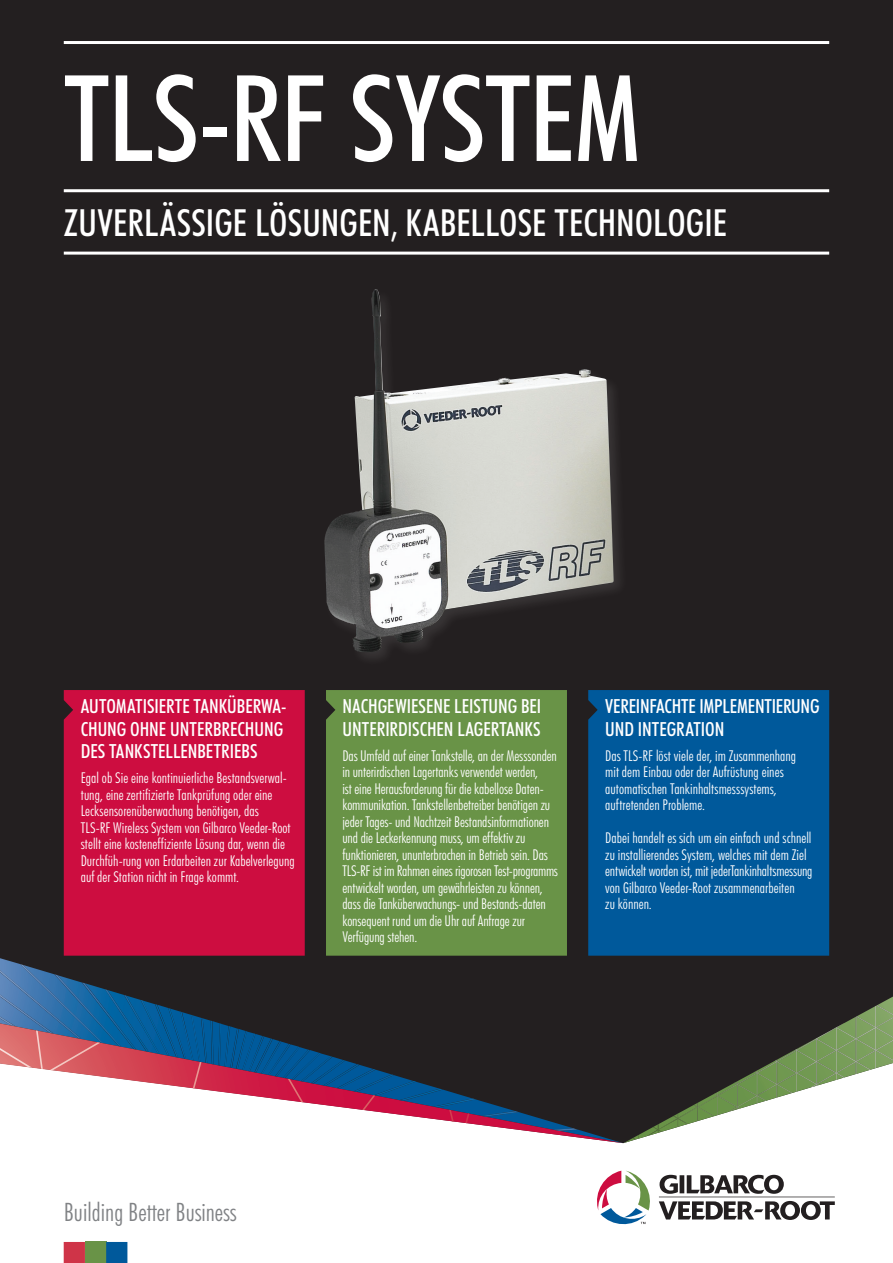
<style>
.page{position:relative;width:893px;height:1263px;background:#231f20}
.page>*{position:absolute;margin:0;border:0;box-sizing:border-box;transform-origin:0 0}
.Heading{font:500 condensed 120px "Futura BT";letter-spacing:-.01em;color:#fff}
.Subheader{font:500 condensed 37.5px "Futura BT";color:#fff}
.t1{font:300 condensed 25.5px "Futura BT";color:#808285}
.colour_boxes_header{font:500 condensed 19.5px/22.5px "Futura BT";color:#fff}
.body_copy_for_boxes{font:300 condensed 15px/16.5px "Futura BT";color:#fff}
</style>
<div class="page">
<hr style="left:64px;top:41px;width:765px;height:3px;background:#fff">
<hr style="left:64px;top:189px;width:765px;height:3px;background:#fff">
<div style="left:0;top:1143px;width:893px;height:120px;background:#fff"></div>
<img style="left:624px;top:996px;width:269px;height:147px">
<img style="left:625px;top:1063px;width:268px;height:80px">
<img style="left:737px;top:1017px;width:156px;height:90px">
<img style="left:658px;top:1022px;width:187px;height:108px">
<img style="left:818px;top:1060px;width:75px;height:24px">
<svg style="left:646px;top:1124px;width:16px;height:13px"></svg>
<img style="left:673px;top:1116px;width:15px;height:8px">
<svg style="left:633px;top:1135px;width:6px;height:5px"></svg>
<img style="left:816px;top:1038px;width:54px;height:32px">
<svg style="left:870px;top:1060px;width:7px;height:11px"></svg>
<img style="left:836px;top:1027px;width:57px;height:33px">
<img style="left:740px;top:1082px;width:26px;height:19px">
<img style="left:755px;top:1071px;width:37px;height:22px">
<svg style="left:792px;top:1049px;width:5px;height:45px"></svg>
<img style="left:718px;top:1094px;width:10px;height:14px">
<svg style="left:728px;top:1081px;width:12px;height:31px"></svg>
<img style="left:795px;top:1049px;width:49px;height:28px">
<img style="left:775px;top:1060px;width:43px;height:25px">
<svg style="left:810px;top:1084px;width:9px;height:4px"></svg>
<img style="left:694px;top:1105px;width:19px;height:11px">
<svg style="left:713px;top:1092px;width:5px;height:25px"></svg>
<img style="left:877px;top:1005px;width:16px;height:10px">
<img style="left:856px;top:1016px;width:37px;height:21px">
<svg style="left:0;top:1099px;width:622px;height:44px"></svg>
<img style="left:20px;top:964px;width:84px;height:25px">
<img style="left:0;top:970px;width:81px;height:19px">
<img style="left:553px;top:1128px;width:25px;height:3px">
<img style="left:481px;top:1111px;width:38px;height:6px">
<svg style="left:0;top:989px;width:476px;height:134px"></svg>
<div style="left:64px;top:1242px;width:21px;height:21px;background:#cf3448"></div>
<div style="left:85px;top:1242px;width:21px;height:21px;background:#699347"></div>
<div style="left:106px;top:1242px;width:21px;height:21px;background:#00599b"></div>
<svg style="left:594px;top:1170px;width:241px;height:57px"></svg>
<hr style="left:64px;top:252px;width:765px;height:3px;background:#fff">
<img style="left:324px;top:289px;width:290px;height:363px">
<div style="left:64px;top:690px;width:241px;height:266px;background:#cd0d40"></div>
<div style="left:326px;top:690px;width:241px;height:266px;background:#699347"></div>
<div style="left:588px;top:690px;width:241px;height:266px;background:#00599b"></div>
<p class="Heading" style="left:64px;top:46px;width:579px">TLS-RF SYSTEM</p>
<p class="Subheader" style="left:64px;top:200px;width:665px">ZUVERLÄSSIGE LÖSUNGEN, KABELLOSE TECHNOLOGIE</p>
<p class="colour_boxes_header" style="left:81px;top:695px;width:207px">AUTOMATISIERTE TANKÜBERWA-<br>CHUNG OHNE UNTERBRECHUNG<br>DES TANKSTELLENBETRIEBS</p>
<p class="body_copy_for_boxes" style="left:81px;top:770px;width:216px">Egal ob Sie eine kontinuierliche Bestandsverwal&shy;tung, eine zertifizierte Tankprüfung oder eine Lecksensorenüberwachung benötigen, das<br>TLS-RF Wireless System von Gilbarco Veeder-Root stellt eine kosteneffiziente Lösung dar, wenn die Durchfüh-rung von Erdarbeiten zur Kabelverlegung auf der Station nicht in Frage kommt.</p>
<p class="colour_boxes_header" style="left:342px;top:695px;width:200px">NACHGEWIESENE LEISTUNG BEI<br>UNTERIRDISCHEN LAGERTANKS</p>
<p class="body_copy_for_boxes" style="left:342px;top:747px;width:217px">Das Umfeld auf einer Tankstelle, an der Messsonden in unterirdischen Lagertanks verwendet werden,<br>ist eine Herausforderung für die kabellose Daten&shy;kommunikation. Tankstellenbetreiber benötigen zu jeder Tages- und Nachtzeit Bestandsinformationen und die Leckerkennung muss, um effektiv zu funktionieren, ununterbrochen in Betrieb sein. Das TLS-RF ist im Rahmen eines rigorosen Test-programms entwickelt worden, um gewährleisten zu können, dass die Tanküberwachungs- und Bestands-daten konsequent rund um die Uhr auf Anfrage zur Verfügung stehen.</p>
<p class="colour_boxes_header" style="left:605px;top:695px;width:216px">VEREINFACHTE IMPLEMENTIERUNG<br>UND INTEGRATION</p>
<p class="body_copy_for_boxes" style="left:605px;top:747px;width:192px">Das TLS-RF löst viele der, im Zusammenhang mit dem Einbau oder der Aufrüstung eines automatischen Tankinhaltsmesssystems, auftretenden Probleme.</p>
<p class="body_copy_for_boxes" style="left:605px;top:830px;width:209px">Dabei handelt es sich um ein einfach und schnell zu installierendes System, welches mit dem Ziel entwickelt worden ist, mit jederTankinhaltsmessung von Gilbarco Veeder-Root zusammenarbeiten<br>zu können.</p>
<p class="t1" style="left:64px;top:1196px;width:174px">Building Better Business</p>
</div>
